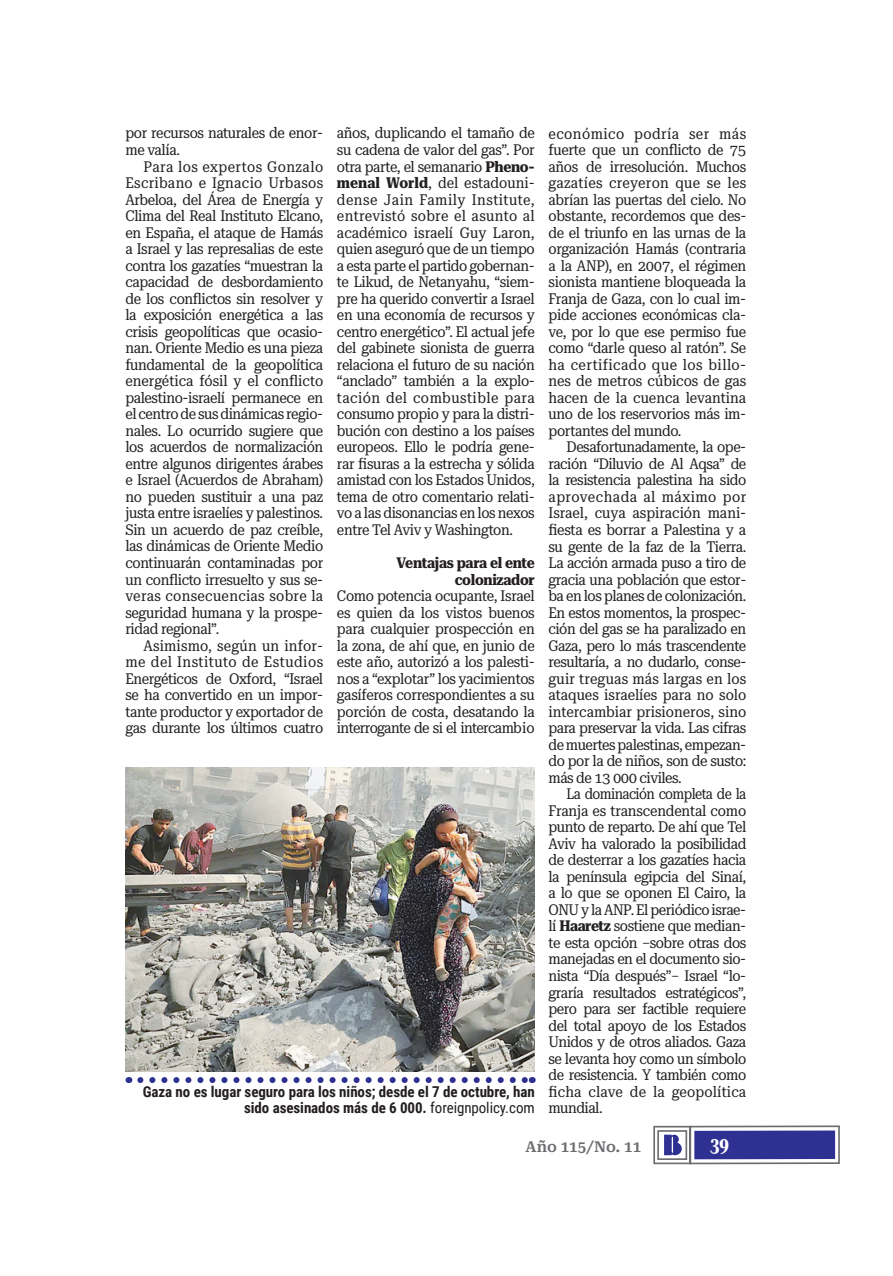
<style>
.page{position:relative;width:893px;height:1276px;background:#fff}
.page>*{position:absolute;margin:0;border:0;box-sizing:border-box;transform-origin:0 0}
.t1{font:700 ultra-condensed 21px "Roboto Serif 120 pt";color:#fff}
.t2{font:15px/16.5px "Roboto Serif 28 pt Condensed";letter-spacing:-.025em;color:#231f20;text-align:justify}
.t3{font:15px/16.5px "Roboto Serif 28 pt Condensed";letter-spacing:-.025em;color:#231f20;text-align:justify;scale:.96 1}
.t4{font:700 15px/16.5px "Roboto Condensed";letter-spacing:-.005em;color:#231f20;text-align:right}
.t5{font:700 15px/16.5px "Roboto Serif 28 pt Condensed";letter-spacing:-.02em;color:#231f20;text-align:right}
.t6{font:600 15px "Roboto Serif";color:#6c6d70}
.s1{font-weight:700}
.s2{font-weight:400}
</style>
<div class="page">
<svg style="left:653px;top:1125px;width:187px;height:40px"></svg>
<div style="left:694px;top:1130px;width:141px;height:29px;background:#2e3092"></div>
<img style="left:125px;top:767px;width:410px;height:304px">
<svg style="left:140px;top:1077px;width:386px;height:6px"></svg>
<p class="t2" style="left:125px;top:125px;width:199px">por recursos naturales de enor&shy;me valía.</p>
<p class="t2" style="left:125px;top:158px;width:199px;text-indent:18px">Para los expertos Gonzalo Escribano e Ignacio Urbasos Arbeloa, del Área de Energía y Clima del Real Instituto Elcano, en España, el ataque de Hamás a Israel y las represalias de este contra los gazatíes “muestran la capacidad de desbordamiento de los conflictos sin resolver y la exposición energética a las crisis geopolíticas que ocasio&shy;nan. Oriente Medio es una pieza fundamental de la geopolítica energética fósil y el conflicto palestino-israelí permanece en el centro de sus dinámicas regio&shy;nales. Lo ocurrido sugiere que los acuerdos de normalización entre algunos dirigentes árabes e Israel (Acuerdos de Abraham) no pueden sustituir a una paz justa entre israelíes y palestinos.<br>Sin un acuerdo de paz creíble, las dinámicas de Oriente Medio continuarán contaminadas por un conflicto irresuelto y sus se&shy;veras consecuencias sobre la seguridad humana y la prospe&shy;ridad regional”.</p>
<p class="t2" style="left:125px;top:637px;width:199px;text-indent:18px">Asimismo, según un infor&shy;me del Instituto de Estudios Energéticos de Oxford, “Israel se ha convertido en un impor&shy;tante productor y exportador de gas durante los últimos cuatro</p>
<p class="t2" style="left:337px;top:125px;width:199px">años, duplicando el tamaño de su cadena de valor del gas”. Por otra parte, el semanario <span class="s1">Pheno&shy;menal World</span>, del estadouni&shy;dense Jain Family Institute, entrevistó sobre el asunto al académico israelí Guy Laron, quien aseguró que de un tiempo a esta parte el partido gobernan&shy;te Likud, de Netanyahu, “siem&shy;pre ha querido convertir a Israel en una economía de recursos y centro energético”. El actual jefe del gabinete sionista de guerra relaciona el futuro de su nación “anclado” también a la explo&shy;tación del combustible para consumo propio y para la distri&shy;bución con destino a los países europeos. Ello le podría gene&shy;rar fisuras a la estrecha y sólida amistad con los Estados Unidos, tema de otro comentario relati&shy;vo a las disonancias en los nexos entre Tel Aviv y Washington.</p>
<p class="t5" style="left:397px;top:554px;width:140px">Ventajas para el ente colonizador</p>
<p class="t2" style="left:337px;top:587px;width:199px">Como potencia ocupante, Israel es quien da los vistos buenos para cualquier prospección en la zona, de ahí que, en junio de este año, autorizó a los palesti&shy;nos a “explotar” los yacimientos gasíferos correspondientes a su porción de costa, desatando la interrogante de si el intercambio</p>
<p class="t4" style="left:143px;top:1083px;width:394px">Gaza no es lugar seguro para los niños; desde el 7 de octubre, han sido asesinados más de 6 000. <span class="s2">foreignpolicy.com</span></p>
<p class="t2" style="left:548px;top:125px;width:199px">económico podría ser más fuerte que un conflicto de 75 años de irresolución. Muchos gazatíes creyeron que se les abrían las puertas del cielo. No obstante, recordemos que des&shy;de el triunfo en las urnas de la organización Hamás (contraria a la ANP), en 2007, el régimen sionista mantiene bloqueada la Franja de Gaza, con lo cual im&shy;pide acciones económicas cla&shy;ve, por lo que ese permiso fue como “darle queso al ratón”. Se ha certificado que los billo&shy;nes de metros cúbicos de gas hacen de la cuenca levantina uno de los reservorios más im&shy;portantes del mundo.</p>
<p class="t2" style="left:548px;top:439px;width:199px;text-indent:18px">Desafortunadamente, la ope&shy;ración “Diluvio de Al Aqsa” de la resistencia palestina ha sido aprovechada al máximo por Israel, cuya aspiración mani&shy;fiesta es borrar a Palestina y a su gente de la faz de la Tierra.<br>La acción armada puso a tiro de gracia una población que estor&shy;ba en los planes de colonización.<br>En estos momentos, la prospec&shy;ción del gas se ha paralizado en Gaza, pero lo más trascendente resultaría, a no dudarlo, conse&shy;guir treguas más largas en los ataques israelíes para no solo intercambiar prisioneros, sino para preservar la vida. Las cifras de muertes palestinas, empezan&shy;do por la de niños, son de susto: más de 13 000 civiles.</p>
<p class="t3" style="left:548px;top:786px;width:208px;text-indent:18px">La dominación completa de la Franja es transcendental como punto de reparto. De ahí que Tel Aviv ha valorado la posibilidad de desterrar a los gazatíes hacia la península egipcia del Sinaí, a lo que se oponen El Cairo, la ONU y la ANP. El periódico israe&shy;lí <span class="s1">Haaretz</span> sostiene que median&shy;te esta opción –sobre otras dos manejadas en el documento sio&shy;nista “Día después”– Israel “lo&shy;graría resultados estratégicos”, pero para ser factible requiere del total apoyo de los Estados Unidos y de otros aliados. Gaza se levanta hoy como un símbolo de resistencia. Y también como ficha clave de la geopolítica mundial.</p>
<p class="t6" style="left:526px;top:1138px;width:117px">Año 115/No. 11</p>
<h1 class="t1" style="left:710px;top:1132px;width:20px">39</h1>
</div>
